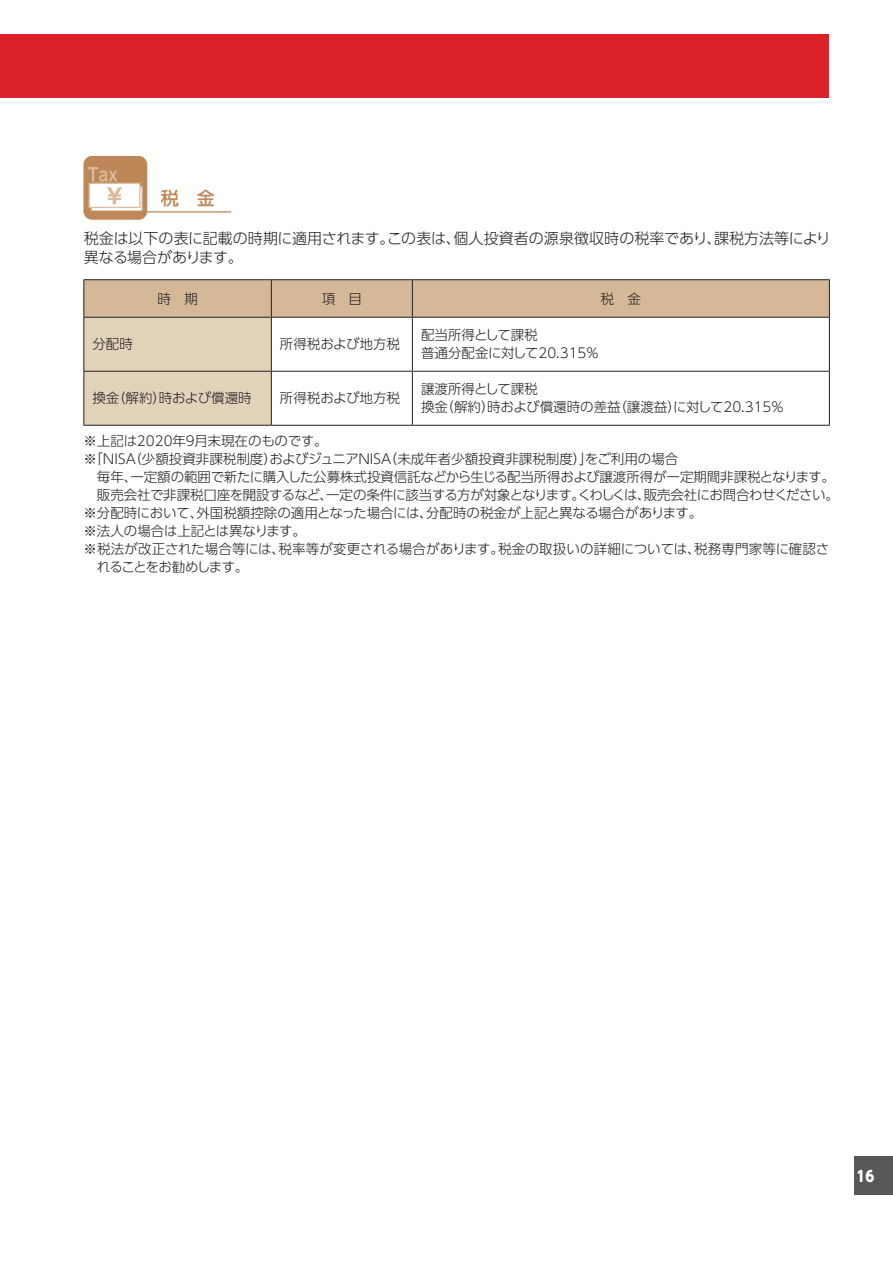
<style>
.page{position:relative;width:893px;height:1263px;background:#fff}
.page>*{position:absolute;margin:0;border:0;box-sizing:border-box;transform-origin:0 0}
.t1{font:500 18px "UD Shin Go Pro";color:#be8757}
.t2{font:300 15px/18.8px "UD Shin Go Pro";color:#231f20}
.t3{font:800 15px "UD Shin Go Pro";color:#fff;scale:.9 1}
.t4{font:300 13.5px/18px "UD Shin Go Pro";letter-spacing:-.01em;color:#231f20}
.t5{font:300 13.5px "UD Shin Go Pro";letter-spacing:-.03em;color:#231f20}
.t6{font:300 13.5px "UD Shin Go Pro";letter-spacing:.01em;color:#231f20}
.t7{font:300 13.5px "UD Shin Go Pro";letter-spacing:-.085em;color:#231f20}
</style>
<div class="page">
<div style="left:855px;top:1157px;width:38px;height:38px;background:#57585a"></div>
<div style="left:83px;top:156px;width:64px;height:64px;background:#be8757;border-radius:9px"></div>
<div style="left:91px;top:187px;width:51px;height:24px;background:linear-gradient(to right,#fff,#fff)"></div>
<div style="left:91px;top:186px;width:52px;height:26px;border:1px solid #daba9d"></div>
<div style="left:89px;top:183px;width:51px;height:24px;background:#fff"></div>
<div style="left:89px;top:183px;width:51px;height:25px;border:1px solid #daba9d"></div>
<svg style="left:88px;top:167px;width:34px;height:37px"></svg>
<hr style="left:83px;top:211px;width:148px;height:1px;background:#be8757">
<svg style="left:84px;top:280px;width:745px;height:145px"></svg>
<hr style="left:83px;top:279px;width:188px;height:1px;background:#231f20">
<hr style="left:83px;top:280px;width:1px;height:37px;background:#231f20">
<hr style="left:271px;top:279px;width:141px;height:1px;background:#231f20">
<hr style="left:271px;top:280px;width:1px;height:37px;background:#231f20">
<hr style="left:412px;top:279px;width:418px;height:1px;background:#231f20">
<hr style="left:412px;top:280px;width:1px;height:37px;background:#231f20">
<hr style="left:829px;top:280px;width:1px;height:37px;background:#231f20">
<hr style="left:83px;top:317px;width:188px;height:1px;background:#231f20">
<hr style="left:83px;top:318px;width:1px;height:53px;background:#231f20">
<hr style="left:271px;top:317px;width:141px;height:1px;background:#231f20">
<hr style="left:271px;top:318px;width:1px;height:53px;background:#231f20">
<hr style="left:412px;top:317px;width:418px;height:1px;background:#231f20">
<hr style="left:412px;top:318px;width:1px;height:53px;background:#231f20">
<hr style="left:829px;top:318px;width:1px;height:53px;background:#231f20">
<hr style="left:83px;top:371px;width:188px;height:1px;background:#231f20">
<hr style="left:83px;top:372px;width:1px;height:53px;background:#231f20">
<hr style="left:271px;top:371px;width:141px;height:1px;background:#231f20">
<hr style="left:271px;top:372px;width:1px;height:53px;background:#231f20">
<hr style="left:412px;top:371px;width:418px;height:1px;background:#231f20">
<hr style="left:412px;top:372px;width:1px;height:53px;background:#231f20">
<hr style="left:829px;top:372px;width:1px;height:53px;background:#231f20">
<hr style="left:83px;top:425px;width:188px;height:1px;background:#231f20">
<hr style="left:271px;top:425px;width:141px;height:1px;background:#231f20">
<hr style="left:412px;top:425px;width:418px;height:1px;background:#231f20">
<div style="left:0;top:34px;width:823px;height:64px;background:#da2128"></div>
<hr style="left:825px;top:34px;width:4px;height:64px;background:#da2128">
<h1 class="t1" style="left:161px;top:184px;width:55px">税　金</h1>
<p class="t2" style="left:84px;top:229px;width:749px">税金は以下の表に記載の時期に適用されます。この表は、個人投資者の源泉徴収時の税率であり、課税方法等により異なる場合があります。</p>
<p class="t4" style="left:157px;top:289px;width:42px">時　期</p>
<p class="t4" style="left:322px;top:289px;width:42px">項　目</p>
<p class="t4" style="left:601px;top:289px;width:42px">税　金</p>
<p class="t4" style="left:92px;top:335px;width:42px">分配時</p>
<p class="t4" style="left:280px;top:335px;width:122px">所得税および地方税</p>
<p class="t4" style="left:421px;top:326px;width:180px">配当所得として課税<br>普通分配金に対して20.315％</p>
<p class="t4" style="left:92px;top:389px;width:161px">換金（解約）時および償還時</p>
<p class="t4" style="left:280px;top:389px;width:122px">所得税および地方税</p>
<p class="t4" style="left:421px;top:380px;width:365px">譲渡所得として課税<br>換金（解約）時および償還時の差益（譲渡益）に対して20.315％</p>
<p class="t4" style="left:83px;top:431px;width:246px">※上記は2020年９月末現在のものです。</p>
<p class="t4" style="left:83px;top:449px;width:596px">※「ＮＩＳＡ（少額投資非課税制度）およびジュニアＮＩＳＡ（未成年者少額投資非課税制度）」をご利用の場合</p>
<p class="t4" style="left:97px;top:467px;width:740px">毎年、一定額の範囲で新たに購入した公募株式投資信託などから生じる配当所得および譲渡所得が一定期間非課税となります。</p>
<p class="t5" style="left:97px;top:484px;width:743px">販売会社で非課税口座を開設するなど、一定の条件に該当する方が対象となります。くわしくは、販売会社にお問合わせください。</p>
<p class="t4" style="left:83px;top:503px;width:620px">※分配時において、外国税額控除の適用となった場合には、分配時の税金が上記と異なる場合があります。</p>
<p class="t4" style="left:83px;top:521px;width:224px">※法人の場合は上記とは異なります。</p>
<p class="t6" style="left:83px;top:538px;width:747px">※税法が改正された場合等には、税率等が変更される場合があります。税金の取扱いの詳細については、税務専門家等に確認さ</p>
<p class="t7" style="left:97px;top:556px;width:153px">れることをお勧めします。</p>
<p class="t3" style="left:856px;top:1163px;width:21px">16</p>
</div>
